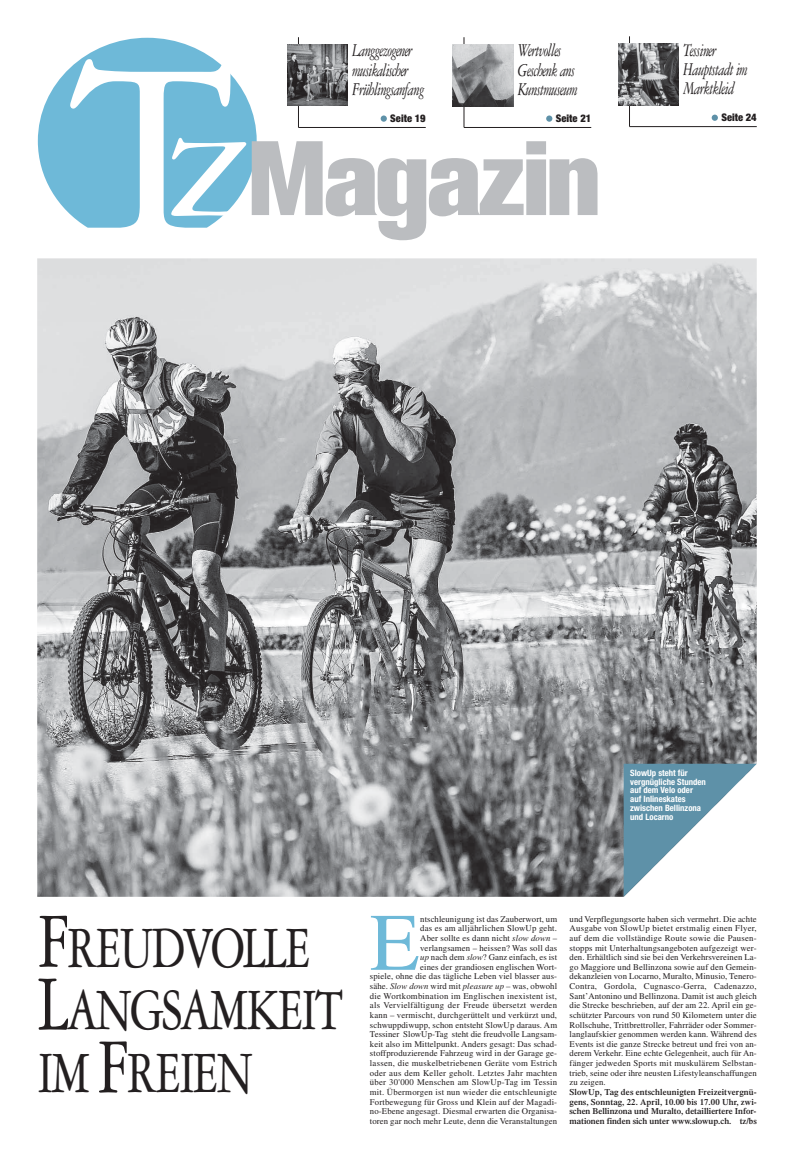
<style>
.page{position:relative;width:794px;height:1166px;background:#fff}
.page>*{position:absolute;margin:0;border:0;box-sizing:border-box;transform-origin:0 0}
.t1{font:800 104.56px "Akzidenz Grotesk BE";letter-spacing:-.03em;color:#bbbdc0}
.t2{font:81.38px "Times LT Std";color:#6eb9d8}
.t3{font:62.3px/62.8px "Garamond 3 LT Std";letter-spacing:-.045em;color:#231f20;scale:.75 1}
.t4{font:italic 19.25px/19.2px "Garamond 3 LT Std";letter-spacing:-.04em;color:#231f20;scale:.72 1}
.t5{font:900 condensed 10.5px "Helvetica Neue LT Std";color:#231f20}
.t6{font:8.75px/9.6px "Times LT Std";letter-spacing:.015em;color:#231f20;text-align:right}
.t7{font:600 8.75px/9.6px "Times LT Std";color:#231f20;text-align:justify}
.t8{font:700 condensed 8.75px/8.8px "Helvetica Neue LT Std";color:#fff}
.s1{font-family:"Garamond Three SC";font-weight:400;font-size:276.59px;color:#fff}
.s2{font-family:"Garamond Three SC";font-weight:400;font-size:164.15px;color:#fff}
.s3{font-style:italic}
.s4{font-size:83.12px}
</style>
<div class="page">
<svg style="left:38px;top:38px;width:219px;height:190px;fill:#6eb9d8"></svg>
<hr style="left:298px;top:37px;width:1px;height:90px;background:#231f20">
<hr style="left:298px;top:127px;width:128px;height:1px;background:#231f20">
<div style="left:381px;top:115px;width:6px;height:7px;background:#5e91a8;border-radius:50%"></div>
<img style="left:287px;top:44px;width:61px;height:62px">
<hr style="left:464px;top:37px;width:1px;height:90px;background:#231f20">
<hr style="left:464px;top:127px;width:127px;height:1px;background:#231f20">
<div style="left:546px;top:115px;width:6px;height:7px;background:#5e91a8;border-radius:50%"></div>
<img style="left:453px;top:44px;width:60px;height:62px">
<hr style="left:629px;top:36px;width:1px;height:91px;background:#231f20">
<hr style="left:629px;top:126px;width:127px;height:1px;background:#231f20">
<div style="left:711px;top:115px;width:7px;height:6px;background:#5e91a8;border-radius:50%"></div>
<img style="left:618px;top:43px;width:60px;height:62px">
<img style="left:37px;top:258px;width:719px;height:639px">
<svg style="left:623px;top:764px;width:133px;height:133px"></svg>
<h3 class="t4" style="left:517px;top:43px;width:85px">Wertvolles<br>Geschenk ans<br>Kunstmuseum</h3>
<h3 class="t4" style="left:352px;top:43px;width:102px">Langgezogener musikalischer<br>Frühlingsanfang</h3>
<h1 class="t1" style="left:67px;top:118px;width:535px"><span class="s1">T</span><span class="s2">z</span>Magazin</h1>
<p class="t5" style="left:390px;top:112px;width:37px">Seite 19</p>
<p class="t5" style="left:556px;top:112px;width:37px">Seite 21</p>
<h3 class="t4" style="left:683px;top:42px;width:91px">Tessiner<br>Hauptstadt im<br>Marktkleid</h3>
<p class="t5" style="left:721px;top:111px;width:37px">Seite 24</p>
<p class="t8" style="left:630px;top:769px;width:77px">SlowUp steht für vergnügliche Stunden auf dem Velo oder auf Inlineskates zwischen Bellinzona und Locarno</p>
<p class="t6" style="left:370px;top:915px;width:189px">ntschleunigung ist das Zauberwort, um<br>das es am alljährlichen SlowUp geht.<br>Aber sollte es dann nicht <span class="s3">slow down</span> – verlangsamen – heissen? Was soll das<br><span class="s3">up</span> nach dem <span class="s3">slow</span>? Ganz einfach, es ist<br>eines der grandiosen englischen Wort-<br>spiele, ohne die das tägliche Leben viel blasser aus&shy;sähe. <span class="s3">Slow down</span> wird mit <span class="s3">pleasure up</span> – was, obwohl die Wortkombination im Englischen inexistent ist, als Vervielfältigung der Freude übersetzt werden kann – vermischt, durchgerüttelt und verkürzt und, schwuppdiwupp, schon entsteht SlowUp daraus. Am Tessiner SlowUp-Tag steht die freudvolle Langsam&shy;keit also im Mittelpunkt. Anders gesagt: Das schad&shy;stoffproduzierende Fahrzeug wird in der Garage ge&shy;lassen, die muskelbetriebenen Geräte vom Estrich oder aus dem Keller geholt. Letztes Jahr machten über 30'000 Menschen am SlowUp-Tag im Tessin mit. Übermorgen ist nun wieder die entschleunigte Fortbewegung für Gross und Klein auf der Magadi&shy;no-Ebene angesagt. Diesmal erwarten die Organisa&shy;toren gar noch mehr Leute, denn die Veranstaltungen</p>
<p class="t6" style="left:569px;top:915px;width:189px;text-align:justify">und Verpflegungsorte haben sich vermehrt. Die achte Ausgabe von SlowUp bietet erstmalig einen Flyer, auf dem die vollständige Route sowie die Pausen&shy;stopps mit Unterhaltungsangeboten aufgezeigt wer&shy;den. Erhältlich sind sie bei den Verkehrsvereinen La&shy;go Maggiore und Bellinzona sowie auf den Gemein&shy;dekanzleien von Locarno, Muralto, Minusio, Tenero-Contra, Gordola, Cugnasco-Gerra, Cadenazzo, Sant’Antonino und Bellinzona. Damit ist auch gleich die Strecke beschrieben, auf der am 22. April ein ge&shy;schützter Parcours von rund 50 Kilometern unter die Rollschuhe, Trittbrettroller, Fahrräder oder Sommer&shy;langlaufskier genommen werden kann. Während des Events ist die ganze Strecke betreut und frei von an&shy;derem Verkehr. Eine echte Gelegenheit, auch für An&shy;fänger jedweden Sports mit muskulärem Selbstan&shy;trieb, seine oder ihre neusten Lifestyleanschaffungen zu zeigen.</p>
<h3 class="t3" style="left:38px;top:913px;width:409px"><span class="s4">F</span>REUDVOLLE<br><span class="s4">L</span>ANGSAMKEIT<br>IM <span class="s4">F</span>REIEN</h3>
<h2 class="t2" style="left:370px;top:912px;width:51px">E</h2>
<p class="t7" style="left:569px;top:1088px;width:189px">SlowUp, Tag des entschleunigten Freizeitvergnü&shy;gens, Sonntag, 22. April, 10.00 bis 17.00 Uhr, zwi&shy;schen Bellinzona und Muralto, detailliertere Infor&shy;mationen finden sich unter www.slowup.ch. tz/bs</p>
</div>
